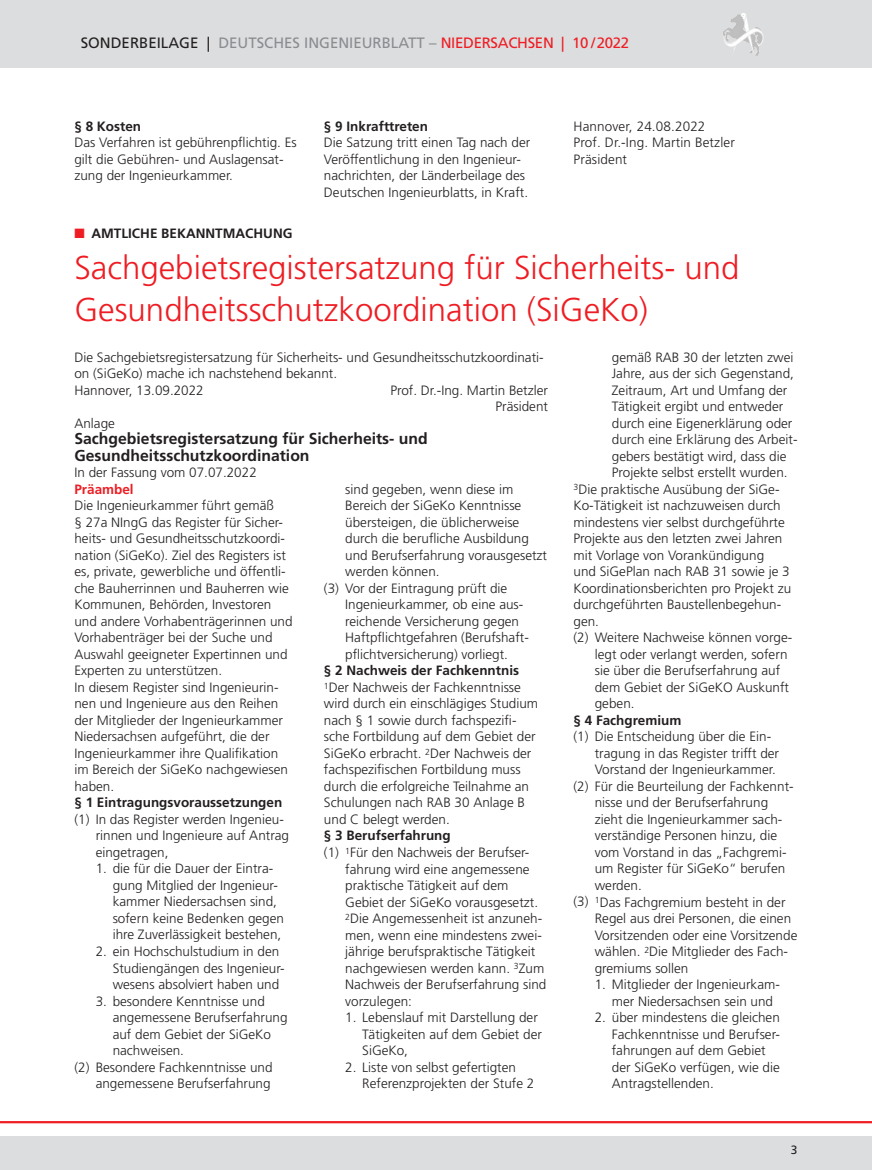
<style>
.page{position:relative;width:872px;height:1170px;background:#fff}
.page>*{position:absolute;margin:0;border:0;box-sizing:border-box;transform-origin:0 0}
.t1{font:300 33px/42px "Frutiger LT Std";color:#ee1d23}
.t2{font:700 15.75px/16.5px "Frutiger LT Std";color:#231f20}
.t3{font:15px "Frutiger LT Std";color:#8a8c8f}
.t4{font:300 13.5px/16.5px "Frutiger LT Std";color:#231f20}
.t5{font:700 13.5px "Frutiger LT Std";color:#231f20}
.t6{font:700 13.5px "Frutiger LT Std";color:#ee1d23}
.t7{font:12px "Frutiger LT Std";color:#231f20}
.s1{color:#231f20}
.s2{color:#ee1d23}
.s3{font-weight:700}
</style>
<div class="page">
<div style="left:0;top:1135px;width:872px;height:34px;background:#dcdddf"></div>
<div style="left:0;top:0;width:872px;height:68px;background:#dcdddf"></div>
<hr style="left:0;top:1120px;width:872px;height:3px;background:#ee1d23">
<svg style="left:730px;top:13px;width:13px;height:9px"></svg>
<p class="t3" style="left:81px;top:34px;width:550px"><span class="s1">SONDERBEILAGE |</span> DEUTSCHES INGENIEURBLATT – <span class="s2">NIEDERSACHSEN | 10 /2022</span></p>
<p class="t5" style="left:74px;top:118px;width:68px">§ 8 Kosten</p>
<p class="t4" style="left:74px;top:134px;width:224px">Das Verfahren ist gebührenpflichtig. Es gilt die Gebühren- und Auslagensat&shy;zung der Ingenieurkammer.</p>
<p class="t5" style="left:324px;top:118px;width:106px">§ 9 Inkrafttreten</p>
<p class="t4" style="left:324px;top:134px;width:208px">Die Satzung tritt einen Tag nach der Veröffentlichung in den Ingenieur&shy;nachrichten, der Länderbeilage des Deutschen Ingenieurblatts, in Kraft.</p>
<p class="t4" style="left:573px;top:118px;width:163px">Hannover, 24.08.2022<br>Prof. Dr.-Ing. Martin Betzler<br>Präsident</p>
<p class="t5" style="left:74px;top:225px;width:220px"><span class="s2">■</span> AMTLICHE BEKANNTMACHUNG</p>
<h1 class="t1" style="left:74px;top:247px;width:666px">Sachgebietsregistersatzung für Sicherheits- und<br>Gesundheitsschutzkoordination (SiGeKo)</h1>
<p class="t4" style="left:74px;top:349px;width:471px">Die Sachgebietsregistersatzung für Sicherheits- und Gesundheitsschutzkoordinati&shy;on (SiGeKo) mache ich nachstehend bekannt.<br>Hannover, 13.09.2022</p>
<p class="t4" style="left:612px;top:349px;width:183px">gemäß RAB 30 der letzten zwei</p>
<p class="t4" style="left:612px;top:365px;width:184px">Jahre, aus der sich Gegenstand,</p>
<p class="t4" style="left:612px;top:382px;width:177px">Zeitraum, Art und Umfang der</p>
<p class="t4" style="left:612px;top:398px;width:173px">Tätigkeit ergibt und entweder</p>
<p class="t4" style="left:612px;top:415px;width:182px">durch eine Eigenerklärung oder</p>
<p class="t4" style="left:612px;top:431px;width:187px">durch eine Erklärung des Arbeit-</p>
<p class="t4" style="left:612px;top:448px;width:176px">gebers bestätigt wird, dass die</p>
<p class="t4" style="left:612px;top:464px;width:177px">Projekte selbst erstellt wurden.</p>
<p class="t4" style="left:573px;top:481px;width:207px"><sup>3</sup>Die praktische Ausübung der SiGe-</p>
<p class="t4" style="left:573px;top:497px;width:209px">Ko-Tätigkeit ist nachzuweisen durch</p>
<p class="t4" style="left:573px;top:514px;width:213px">mindestens vier selbst durchgeführte</p>
<p class="t4" style="left:573px;top:530px;width:210px">Projekte aus den letzten zwei Jahren</p>
<p class="t4" style="left:573px;top:547px;width:192px">mit Vorlage von Vorankündigung</p>
<p class="t4" style="left:573px;top:563px;width:218px">und SiGePlan nach RAB 31 sowie je 3</p>
<p class="t4" style="left:573px;top:580px;width:219px">Koordinationsberichten pro Projekt zu</p>
<p class="t4" style="left:573px;top:596px;width:209px">durchgeführten Baustellenbegehun-</p>
<p class="t4" style="left:573px;top:613px;width:27px">gen.</p>
<p class="t4" style="left:573px;top:629px;width:220px">(2) Weitere Nachweise können vorge-</p>
<p class="t4" style="left:595px;top:646px;width:194px">legt oder verlangt werden, sofern</p>
<p class="t4" style="left:595px;top:662px;width:187px">sie über die Berufserfahrung auf</p>
<p class="t4" style="left:595px;top:679px;width:196px">dem Gebiet der SiGeKO Auskunft</p>
<p class="t4" style="left:595px;top:695px;width:41px">geben.</p>
<p class="t5" style="left:573px;top:712px;width:109px">§ 4 Fachgremium</p>
<p class="t4" style="left:573px;top:728px;width:199px">(1) Die Entscheidung über die Ein-</p>
<p class="t4" style="left:595px;top:745px;width:186px">tragung in das Register trifft der</p>
<p class="t4" style="left:595px;top:761px;width:183px">Vorstand der Ingenieurkammer.</p>
<p class="t4" style="left:573px;top:778px;width:222px">(2) Für die Beurteilung der Fachkennt-</p>
<p class="t4" style="left:595px;top:794px;width:175px">nisse und der Berufserfahrung</p>
<p class="t4" style="left:595px;top:811px;width:189px">zieht die Ingenieurkammer sach-</p>
<p class="t4" style="left:595px;top:827px;width:184px">verständige Personen hinzu, die</p>
<p class="t4" style="left:595px;top:844px;width:193px">vom Vorstand in das „Fachgremi-</p>
<p class="t4" style="left:595px;top:860px;width:192px">um Register für SiGeKo“ berufen</p>
<p class="t4" style="left:595px;top:877px;width:49px">werden.</p>
<p class="t4" style="left:573px;top:893px;width:213px">(3) <sup>1</sup>Das Fachgremium besteht in der</p>
<p class="t4" style="left:595px;top:910px;width:198px">Regel aus drei Personen, die einen</p>
<p class="t4" style="left:595px;top:926px;width:204px">Vorsitzenden oder eine Vorsitzende</p>
<p class="t4" style="left:595px;top:943px;width:195px">wählen. <sup>2</sup>Die Mitglieder des Fach-</p>
<p class="t4" style="left:595px;top:959px;width:95px">gremiums sollen</p>
<p class="t4" style="left:612px;top:976px;width:170px;text-indent:-17px">1. Mitglieder der Ingenieurkam&shy;mer Niedersachsen sein und</p>
<p class="t4" style="left:612px;top:1009px;width:170px;text-indent:-17px">2. über mindestens die gleichen<br>Fachkenntnisse und Berufser&shy;fahrungen auf dem Gebiet der SiGeKo verfügen, wie die<br>Antragstellenden.</p>
<p class="t4" style="left:390px;top:382px;width:159px;text-align:right">Prof. Dr.-Ing. Martin Betzler<br>Präsident</p>
<p class="t4" style="left:74px;top:415px;width:42px">Anlage</p>
<p class="t2" style="left:74px;top:430px;width:355px">Sachgebietsregistersatzung für Sicherheits- und<br>Gesundheitsschutzkoordination</p>
<p class="t4" style="left:74px;top:464px;width:184px">In der Fassung vom 07.07.2022</p>
<p class="t6" style="left:74px;top:481px;width:61px">Präambel</p>
<p class="t4" style="left:74px;top:497px;width:220px">Die Ingenieurkammer führt gemäß<br>§ 27a NIngG das Register für Sicher&shy;heits- und Gesundheitsschutzkoordi&shy;nation (SiGeKo). Ziel des Registers ist es, private, gewerbliche und öffentli&shy;che Bauherrinnen und Bauherren wie Kommunen, Behörden, Investoren und andere Vorhabenträgerinnen und Vorhabenträger bei der Suche und Auswahl geeigneter Expertinnen und Experten zu unterstützen.<br>In diesem Register sind Ingenieurin&shy;nen und Ingenieure aus den Reihen der Mitglieder der Ingenieurkammer Niedersachsen aufgeführt, die der Ingenieurkammer ihre Qualifikation im Bereich der SiGeKo nachgewiesen haben.</p>
<p class="t5" style="left:74px;top:794px;width:209px">§ 1 Eintragungsvoraussetzungen</p>
<p class="t4" style="left:96px;top:811px;width:195px;text-indent:-21px">(1) In das Register werden Ingenieu&shy;rinnen und Ingenieure auf Antrag eingetragen,</p>
<p class="t4" style="left:113px;top:860px;width:173px;text-indent:-17px">1. die für die Dauer der Eintra&shy;gung Mitglied der Ingenieur&shy;kammer Niedersachsen sind, sofern keine Bedenken gegen ihre Zuverlässigkeit bestehen,</p>
<p class="t4" style="left:113px;top:943px;width:173px;text-indent:-17px">2. ein Hochschulstudium in den<br>Studiengängen des Ingenieur&shy;wesens absolviert haben und</p>
<p class="t4" style="left:96px;top:992px;width:171px">3. besondere Kenntnisse und</p>
<p class="t4" style="left:113px;top:1009px;width:176px">angemessene Berufserfahrung</p>
<p class="t4" style="left:113px;top:1025px;width:160px">auf dem Gebiet der SiGeKo</p>
<p class="t4" style="left:113px;top:1042px;width:73px">nachweisen.</p>
<p class="t4" style="left:74px;top:1058px;width:200px">(2) Besondere Fachkenntnisse und</p>
<p class="t4" style="left:96px;top:1075px;width:176px">angemessene Berufserfahrung</p>
<p class="t4" style="left:345px;top:481px;width:170px">sind gegeben, wenn diese im</p>
<p class="t4" style="left:345px;top:497px;width:178px">Bereich der SiGeKo Kenntnisse</p>
<p class="t4" style="left:345px;top:514px;width:176px">übersteigen, die üblicherweise</p>
<p class="t4" style="left:345px;top:530px;width:185px">durch die berufliche Ausbildung</p>
<p class="t4" style="left:345px;top:547px;width:203px">und Berufserfahrung vorausgesetzt</p>
<p class="t4" style="left:345px;top:563px;width:96px">werden können.</p>
<p class="t4" style="left:324px;top:580px;width:185px">(3) Vor der Eintragung prüft die</p>
<p class="t4" style="left:345px;top:596px;width:180px">Ingenieurkammer, ob eine aus-</p>
<p class="t4" style="left:345px;top:613px;width:175px">reichende Versicherung gegen</p>
<p class="t4" style="left:345px;top:629px;width:185px">Haftpflichtgefahren (Berufshaft-</p>
<p class="t4" style="left:345px;top:646px;width:164px">pflichtversicherung) vorliegt.</p>
<p class="t4" style="left:324px;top:662px;width:216px"><span class="s3">§ 2 Nachweis der Fachkenntnis<br></span><sup>1</sup>Der Nachweis der Fachkenntnisse wird durch ein einschlägiges Studium nach § 1 sowie durch fachspezifi&shy;sche Fortbildung auf dem Gebiet der<br>SiGeKo erbracht. <sup>2</sup>Der Nachweis der fachspezifischen Fortbildung muss durch die erfolgreiche Teilnahme an<br>Schulungen nach RAB 30 Anlage B und C belegt werden.</p>
<p class="t5" style="left:324px;top:827px;width:128px">§ 3 Berufserfahrung</p>
<p class="t4" style="left:324px;top:844px;width:207px">(1) <sup>1</sup>Für den Nachweis der Berufser-</p>
<p class="t4" style="left:345px;top:860px;width:186px">fahrung wird eine angemessene</p>
<p class="t4" style="left:345px;top:877px;width:165px">praktische Tätigkeit auf dem</p>
<p class="t4" style="left:345px;top:893px;width:194px">Gebiet der SiGeKo vorausgesetzt.</p>
<p class="t4" style="left:345px;top:910px;width:198px"><sup>2</sup>Die Angemessenheit ist anzuneh-</p>
<p class="t4" style="left:345px;top:926px;width:198px">men, wenn eine mindestens zwei-</p>
<p class="t4" style="left:345px;top:943px;width:192px">jährige berufspraktische Tätigkeit</p>
<p class="t4" style="left:345px;top:959px;width:200px">nachgewiesen werden kann. <sup>3</sup>Zum</p>
<p class="t4" style="left:345px;top:976px;width:203px">Nachweis der Berufserfahrung sind</p>
<p class="t4" style="left:345px;top:992px;width:68px">vorzulegen:</p>
<p class="t4" style="left:362px;top:1009px;width:181px;text-indent:-17px">1. Lebenslauf mit Darstellung der<br>Tätigkeiten auf dem Gebiet der<br>SiGeKo,</p>
<p class="t4" style="left:362px;top:1058px;width:174px;text-indent:-17px">2. Liste von selbst gefertigten<br>Referenzprojekten der Stufe 2</p>
<p class="t7" style="left:791px;top:1142px;width:8px">3</p>
</div>
